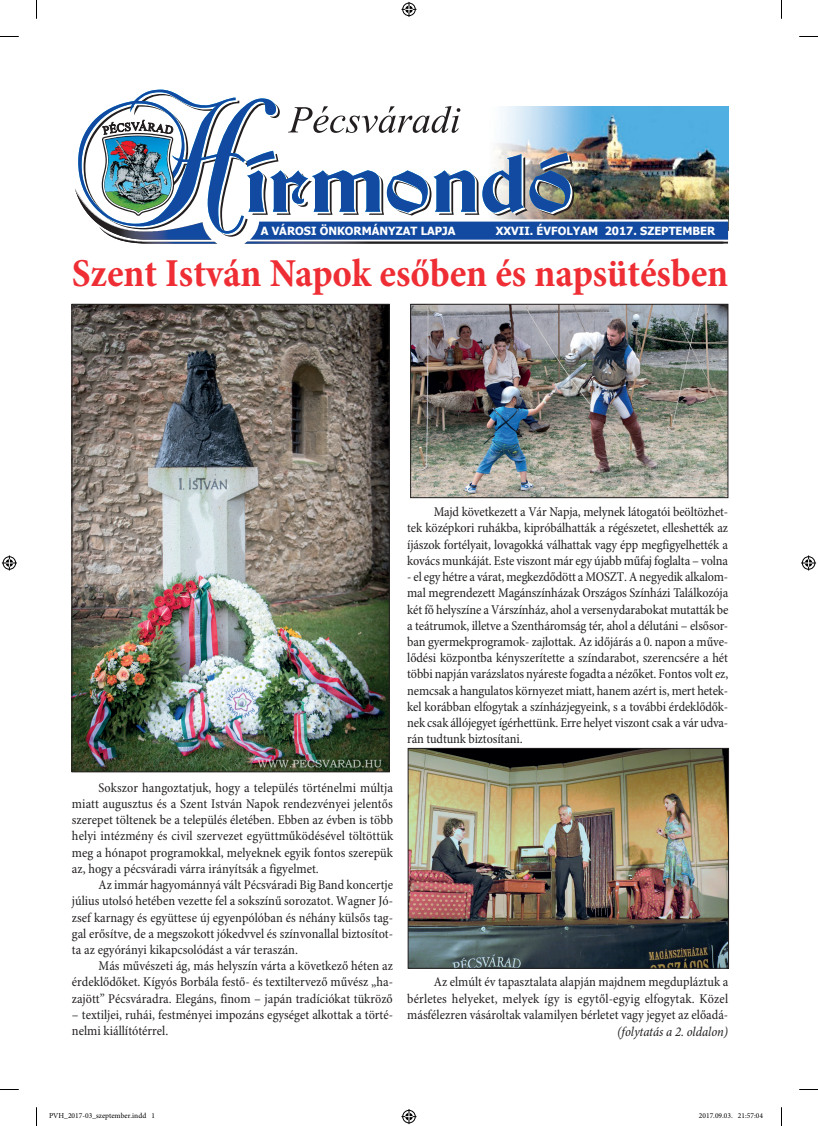
<style>
.page{position:relative;width:818px;height:1126px;background:#fff}
.page>*{position:absolute;margin:0;border:0;box-sizing:border-box;transform-origin:0 0}
.t1{font:700 40px "Minion Pro Cond";letter-spacing:-.005em;color:#ee2e34}
.t2{font:13.5px/16.2px "Minion Pro Cond";color:#231f20;text-align:justify}
.t3{font:italic 13.5px "Minion Pro Cond";color:#231f20}
.t4{font:700 11.25px "Tahoma";color:#fff}
.t5{font:7.5px "Minion Pro";color:#000}
</style>
<div class="page">
<img style="left:574px;top:107px;width:153px;height:112px">
<svg style="left:96px;top:90px;width:474px;height:143px"></svg>
<svg style="left:244px;top:219px;width:483px;height:24px;background:#416daf"></svg>
<img style="left:244px;top:242px;width:479px;height:1px">
<img style="left:75px;top:118px;width:142px;height:125px">
<svg style="left:288px;top:106px;width:172px;height:27px"></svg>
<img style="left:74px;top:306px;width:313px;height:464px">
<div style="left:72px;top:304px;width:317px;height:468px;border:1px solid #231f20"></div>
<img style="left:412px;top:306px;width:313px;height:190px">
<div style="left:410px;top:304px;width:317px;height:194px;border:1px solid #231f20"></div>
<img style="left:409px;top:750px;width:317px;height:216px">
<div style="left:407px;top:748px;width:321px;height:220px;border:1px solid #231f20"></div>
<svg style="left:0;top:36px;width:19px;height:1px"></svg>
<svg style="left:799px;top:36px;width:18px;height:1px"></svg>
<svg style="left:0;top:1089px;width:19px;height:1px"></svg>
<svg style="left:799px;top:1089px;width:18px;height:1px"></svg>
<svg style="left:36px;top:0;width:1px;height:19px"></svg>
<svg style="left:36px;top:1107px;width:1px;height:18px"></svg>
<svg style="left:401px;top:2px;width:15px;height:15px"></svg>
<svg style="left:401px;top:1109px;width:15px;height:14px"></svg>
<svg style="left:2px;top:555px;width:15px;height:15px"></svg>
<svg style="left:801px;top:555px;width:14px;height:15px"></svg>
<p class="t4" style="left:260px;top:223px;width:196px">A VÁROSI ÖNKORMÁNYZAT LAPJA</p>
<p class="t4" style="left:495px;top:223px;width:220px">XXVII. ÉVFOLYAM 2017. SZEPTEMBER</p>
<h1 class="t1" style="left:72px;top:249px;width:657px">Szent István Napok esőben és napsütésben</h1>
<p class="t2" style="left:407px;top:504px;width:322px;text-indent:27px">Majd következett a Vár Napja, melynek látogatói beöltözhet&shy;tek középkori ruhákba, kipróbálhatták a régészetet, elleshették az íjászok fortélyait, lovagokká válhattak vagy épp megfigyelhették a kovács munkáját. Este viszont már egy újabb műfaj foglalta – volna</p>
<p class="t2" style="left:407px;top:569px;width:322px">- el egy hétre a várat, megkezdődött a MOSZT. A negyedik alkalom&shy;mal megrendezett Magánszínházak Országos Színházi Találkozója két fő helyszíne a Várszínház, ahol a versenydarabokat mutatták be a teátrumok, illetve a Szentháromság tér, ahol a délutáni – elsősor&shy;ban gyermekprogramok- zajlottak. Az időjárás a 0. napon a műve&shy;lődési központba kényszerítette a színdarabot, szerencsére a hét többi napján varázslatos nyáreste fogadta a nézőket. Fontos volt ez, nemcsak a hangulatos környezet miatt, hanem azért is, mert hetek&shy;kel korábban elfogytak a színházjegyeink, s a további érdeklődők&shy;nek csak állójegyet ígérhettünk. Erre helyet viszont csak a vár udva&shy;rán tudtunk biztosítani.</p>
<p class="t2" style="left:72px;top:779px;width:322px;text-indent:27px">Sokszor hangoztatjuk, hogy a település történelmi múltja miatt augusztus és a Szent István Napok rendezvényei jelentős szerepet töltenek be a település életében. Ebben az évben is több helyi intézmény és civil szervezet együttműködésével töltöttük meg a hónapot programokkal, melyeknek egyik fontos szerepük az, hogy a pécsváradi várra irányítsák a figyelmet.</p>
<p class="t2" style="left:72px;top:877px;width:322px;text-indent:27px">Az immár hagyománnyá vált Pécsváradi Big Band koncertje július utolsó hetében vezette fel a sokszínű sorozatot. Wagner Jó&shy;zsef karnagy és együttese új egyenpólóban és néhány külsős tag&shy;gal erősítve, de a megszokott jókedvvel és színvonallal biztosítot&shy;ta az egyórányi kikapcsolódást a vár teraszán.</p>
<p class="t2" style="left:72px;top:958px;width:322px;text-indent:27px">Más művészeti ág, más helyszín várta a következő héten az érdeklődőket. Kígyós Borbála festő- és textiltervező művész „ha&shy;zajött” Pécsváradra. Elegáns, finom – japán tradíciókat tükröző</p>
<p class="t2" style="left:72px;top:1006px;width:322px">– textiljei, ruhái, festményei impozáns egységet alkottak a törté&shy;nelmi kiállítótérrel.</p>
<p class="t2" style="left:407px;top:974px;width:322px;text-indent:27px">Az elmúlt év tapasztalata alapján majdnem megdupláztuk a bérletes helyeket, melyek így is egytől-egyig elfogytak. Közel másfélezren vásároltak valamilyen bérletet vagy jegyet az előadá-</p>
<p class="t3" style="left:616px;top:1023px;width:113px">(folytatás a 2. oldalon)</p>
<p class="t5" style="left:49px;top:1111px;width:107px">PVH_2017-03_szeptember.indd 1</p>
<p class="t5" style="left:698px;top:1111px;width:66px">2017.09.03. 21:57:04</p>
</div>
